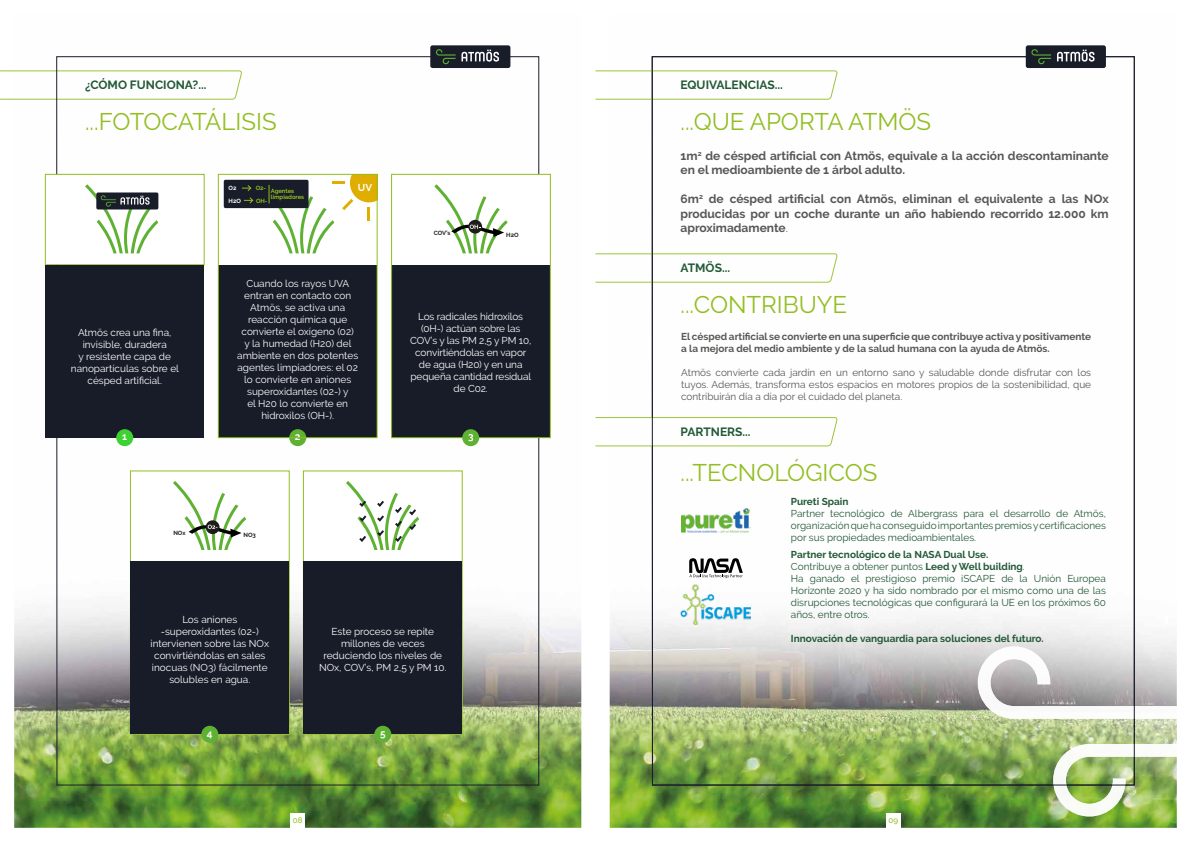
<style>
.page{position:relative;width:1191px;height:842px;background:#fff}
.page>*{position:absolute;margin:0;border:0;box-sizing:border-box;transform-origin:0 0}
.t1{font:24px "Raleway";color:#92be21}
.t2{font:700 12px/14.4px "Raleway";color:#575756}
.t3{font:700 12px "Raleway";color:#225937}
.t4{font:10px/12px "Raleway";color:#fff;text-align:center}
.t5{font:10px/12px "Raleway";color:#225937;text-align:justify}
.t6{font:10px/12px "Raleway";color:#575756;text-align:justify}
.t7{font:700 10px/12px "Raleway";color:#575756}
.t8{font:700 10px "Raleway";color:#225937}
.t9{font:700 10px "Raleway";color:#fff}
.t10{font:500 8px "Raleway";color:#92be21}
.t11{font:700 6px/6.7px "Raleway";letter-spacing:-.01em;color:#92be21}
.t12{font:700 6px "Raleway";letter-spacing:-.01em;color:#1d1d1b}
.t13{font:700 6px "Raleway";color:#fff}
.s1{font-weight:400}
.s2{font-weight:700}
</style>
<div class="page">
<img style="left:14px;top:45px;width:1162px;height:783px">
<div style="left:291px;top:814px;width:14px;height:17px;background:#fff"></div>
<div style="left:886px;top:814px;width:14px;height:17px;background:#fff"></div>
<svg style="left:0;top:70px;width:242px;height:30px"></svg>
<svg style="left:595px;top:70px;width:243px;height:30px"></svg>
<svg style="left:595px;top:253px;width:243px;height:30px"></svg>
<svg style="left:595px;top:417px;width:243px;height:29px"></svg>
<div style="left:430px;top:45px;width:80px;height:23px;background:#191c29;border-radius:2px"></div>
<svg style="left:461px;top:50px;width:38px;height:12px"></svg>
<svg style="left:436px;top:49px;width:19px;height:15px"></svg>
<div style="left:391px;top:174px;width:159px;height:264px;background:#fff"></div>
<div style="left:303px;top:471px;width:159px;height:263px;background:#fff"></div>
<div style="left:130px;top:471px;width:159px;height:263px;background:#fff"></div>
<div style="left:218px;top:174px;width:159px;height:264px;background:#fff"></div>
<div style="left:218px;top:265px;width:159px;height:173px;background:#171c28"></div>
<div style="left:303px;top:561px;width:159px;height:173px;background:#171c28"></div>
<div style="left:374px;top:726px;width:17px;height:17px;background:#5eb132;border-radius:50%"></div>
<div style="left:130px;top:561px;width:159px;height:173px;background:#171c28"></div>
<div style="left:201px;top:726px;width:17px;height:17px;background:#5eb132;border-radius:50%"></div>
<div style="left:391px;top:265px;width:159px;height:173px;background:#171c28"></div>
<div style="left:45px;top:174px;width:159px;height:91px;background:#fff;border:1px solid #92be21"></div>
<div style="left:391px;top:174px;width:159px;height:264px;border:1px solid #92be21"></div>
<div style="left:462px;top:429px;width:17px;height:17px;background:#5eb132;border-radius:50%"></div>
<svg style="left:468px;top:434px;width:5px;height:7px"></svg>
<svg style="left:85px;top:184px;width:73px;height:69px"></svg>
<div style="left:45px;top:265px;width:159px;height:173px;background:#171c28"></div>
<div style="left:116px;top:429px;width:17px;height:17px;background:#3dd231;border-radius:50%"></div>
<svg style="left:346px;top:481px;width:73px;height:69px"></svg>
<svg style="left:434px;top:184px;width:73px;height:69px"></svg>
<svg style="left:173px;top:481px;width:73px;height:69px"></svg>
<div style="left:289px;top:429px;width:17px;height:17px;background:#5eb132;border-radius:50%"></div>
<div style="left:218px;top:174px;width:159px;height:264px;border:1px solid #92be21"></div>
<div style="left:224px;top:180px;width:84px;height:28px;background:#191c29;border-radius:2px"></div>
<svg style="left:261px;top:174px;width:116px;height:79px"></svg>
<svg style="left:242px;top:185px;width:12px;height:19px"></svg>
<img style="left:680px;top:584px;width:71px;height:40px">
<img style="left:681px;top:508px;width:70px;height:25px">
<svg style="left:689px;top:558px;width:54px;height:20px"></svg>
<img style="left:977px;top:646px;width:200px;height:170px">
<div style="left:1025px;top:45px;width:81px;height:23px;background:#191c29;border-radius:2px"></div>
<svg style="left:1057px;top:50px;width:37px;height:12px"></svg>
<svg style="left:1031px;top:49px;width:20px;height:15px"></svg>
<p class="t3" style="left:85px;top:78px;width:123px">¿CÓMO FUNCIONA?...</p>
<p class="t3" style="left:680px;top:78px;width:104px">EQUIVALENCIAS...</p>
<h1 class="t1" style="left:85px;top:108px;width:193px">...FOTOCATÁLISIS</h1>
<p class="t4" style="left:71px;top:327px;width:109px">Atmös crea una fina, invisible, duradera<br>y resistente capa de nanopartículas sobre el césped artificial.</p>
<p class="t9" style="left:122px;top:431px;width:6px">1</p>
<p class="t13" style="left:229px;top:185px;width:9px">O2</p>
<p class="t11" style="left:256px;top:185px;width:12px">O2-</p>
<p class="t9" style="left:358px;top:182px;width:16px">UV</p>
<p class="t13" style="left:229px;top:197px;width:14px">H2O</p>
<p class="t11" style="left:256px;top:198px;width:13px">OH-</p>
<p class="t11" style="left:271px;top:187px;width:35px">Agentes limpiadores</p>
<p class="t4" style="left:237px;top:277px;width:122px">Cuando los rayos UVA entran en contacto con<br>Atmös, se activa una reacción química que convierte el oxígeno (02)<br>y la humedad (H20) del ambiente en dos potentes agentes limpiadores: el 02 lo convierte en aniones superoxidantes (02-) y<br>el H20 lo convierte en hidroxilos (OH-).</p>
<p class="t9" style="left:295px;top:431px;width:7px">2</p>
<p class="t12" style="left:173px;top:530px;width:14px">NOx</p>
<p class="t12" style="left:244px;top:531px;width:14px">NO3</p>
<p class="t12" style="left:434px;top:229px;width:18px">COV’s</p>
<p class="t12" style="left:506px;top:231px;width:14px">H2O</p>
<p class="t4" style="left:410px;top:310px;width:123px">Los radicales hidroxilos (0H-) actúan sobre las<br>COV’s y las PM 2,5 y PM 10, convirtiéndolas en vapor de agua (H20) y en una pequeña cantidad residual de C02.</p>
<p class="t4" style="left:151px;top:613px;width:120px">Los aniones -superoxidantes (02-) intervienen sobre las NOx convirtiéndolas en sales inocuas (NO3) fácilmente solubles en agua.</p>
<p class="t9" style="left:207px;top:728px;width:7px">4</p>
<p class="t4" style="left:319px;top:625px;width:129px">Este proceso se repite millones de veces reduciendo los niveles de<br>NOx, COV’s, PM 2,5 y PM 10.</p>
<p class="t9" style="left:380px;top:728px;width:7px">5</p>
<h1 class="t1" style="left:680px;top:108px;width:252px">...QUE APORTA ATMÖS</h1>
<p class="t2" style="left:680px;top:149px;width:430px">1m<sup>2</sup> de césped artificial con Atmös, equivale a la acción descontaminante en el medioambiente de 1 árbol adulto.</p>
<p class="t2" style="left:680px;top:192px;width:430px;text-align:justify">6m<sup>2</sup> de césped artificial con Atmös, eliminan el equivalente a las NOx producidas por un coche durante un año habiendo recorrido 12.000 km aproximadamente<span class="s1">.</span></p>
<p class="t3" style="left:680px;top:261px;width:51px">ATMÖS...</p>
<h1 class="t1" style="left:680px;top:291px;width:168px">...CONTRIBUYE</h1>
<p class="t7" style="left:681px;top:330px;width:411px">El césped artificial se convierte en una superficie que contribuye activa y positivamente a la mejora del medio ambiente y de la salud humana con la ayuda de Atmös.</p>
<p class="t6" style="left:681px;top:366px;width:411px">Atmös convierte cada jardín en un entorno sano y saludable donde disfrutar con los tuyos. Además, transforma estos espacios en motores propios de la sostenibilidad, que contribuirán día a día por el cuidado del planeta.</p>
<p class="t3" style="left:680px;top:425px;width:72px">PARTNERS...</p>
<h1 class="t1" style="left:680px;top:459px;width:198px">...TECNOLÓGICOS</h1>
<p class="t8" style="left:791px;top:495px;width:59px">Pureti Spain</p>
<p class="t5" style="left:791px;top:507px;width:316px">Partner tecnológico de Albergrass para el desarrollo de Atmös, organización que ha conseguido importantes premios y certificaciones por sus propiedades medioambientales.</p>
<p class="t5" style="left:791px;top:549px;width:316px;text-align:left"><span class="s2">Partner tecnológico de la NASA Dual Use.<br></span>Contribuye a obtener puntos <span class="s2">Leed y Well building</span>.<br>Ha ganado el prestigioso premio iSCAPE de la Unión Europea Horizonte 2020 y ha sido nombrado por el mismo como una de las disrupciones tecnológicas que configurará la UE en los próximos 60 años, entre otros.</p>
<p class="t8" style="left:791px;top:633px;width:254px">Innovación de vanguardia para soluciones del futuro.</p>
<p class="t10" style="left:293px;top:816px;width:11px">08</p>
<p class="t10" style="left:888px;top:816px;width:11px">09</p>
</div>
